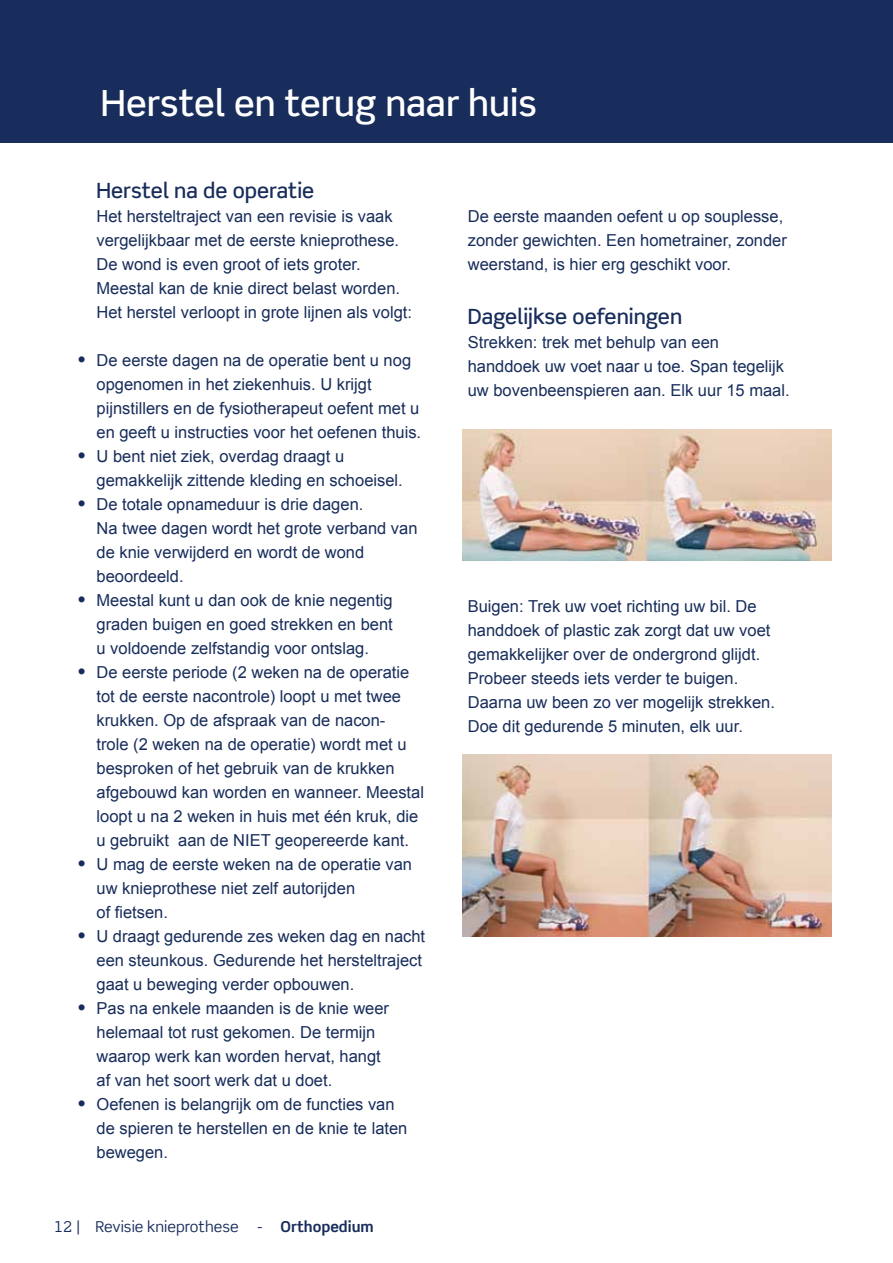
<style>
.page{position:relative;width:893px;height:1263px;background:#fff}
.page>*{position:absolute;margin:0;border:0;box-sizing:border-box;transform-origin:0 0}
.t1{font:500 36px "Scene Std";color:#fff}
.t2{font:24px/48px "Arial";color:#182d5b}
.t3{font:500 21px "Scene Std";color:#182d5b}
.t4{font:16.5px/24px "Arial";color:#182d5b}
.t5{font:15px "Scene Std";color:#182d5b}
.s1{font-weight:700}
</style>
<div class="page">
<div style="left:0;top:0;width:893px;height:142px;background:#182d5b"></div>
<img style="left:462px;top:429px;width:370px;height:131px">
<img style="left:462px;top:755px;width:369px;height:181px">
<h1 class="t1" style="left:101px;top:80px;width:437px">Herstel en terug naar huis</h1>
<h2 class="t2" style="left:77px;top:336px;width:10px">•</h2>
<h2 class="t2" style="left:77px;top:432px;width:10px">• •</h2>
<h2 class="t2" style="left:77px;top:576px;width:10px">•</h2>
<h2 class="t2" style="left:77px;top:648px;width:10px">•</h2>
<h2 class="t2" style="left:77px;top:840px;width:10px">•</h2>
<h2 class="t2" style="left:77px;top:912px;width:10px">•</h2>
<h2 class="t2" style="left:77px;top:984px;width:10px">•</h2>
<h2 class="t2" style="left:77px;top:1080px;width:10px">•</h2>
<p class="t3" style="left:97px;top:177px;width:219px">Herstel na de operatie</p>
<p class="t4" style="left:97px;top:204px;width:317px">Het hersteltraject van een revisie is vaak vergelijkbaar met de eerste knieprothese.<br>De wond is even groot of iets groter.<br>Meestal kan de knie direct belast worden.<br>Het herstel verloopt in grote lijnen als volgt:</p>
<p class="t4" style="left:97px;top:348px;width:330px">De eerste dagen na de operatie bent u nog opgenomen in het ziekenhuis. U krijgt pijnstillers en de fysiotherapeut oefent met u en geeft u instructies voor het oefenen thuis.<br>U bent niet ziek, overdag draagt u gemakkelijk zittende kleding en schoeisel.<br>De totale opnameduur is drie dagen.<br>Na twee dagen wordt het grote verband van de knie verwijderd en wordt de wond beoordeeld.<br>Meestal kunt u dan ook de knie negentig graden buigen en goed strekken en bent<br>u voldoende zelfstandig voor ontslag.<br>De eerste periode (2 weken na de operatie tot de eerste nacontrole) loopt u met twee krukken. Op de afspraak van de nacon-<br>trole (2 weken na de operatie) wordt met u besproken of het gebruik van de krukken afgebouwd kan worden en wanneer. Meestal loopt u na 2 weken in huis met één kruk, die u gebruikt aan de NIET geopereerde kant.<br>U mag de eerste weken na de operatie van uw knieprothese niet zelf autorijden<br>of fietsen.<br>U draagt gedurende zes weken dag en nacht een steunkous. Gedurende het hersteltraject gaat u beweging verder opbouwen.<br>Pas na enkele maanden is de knie weer helemaal tot rust gekomen. De termijn waarop werk kan worden hervat, hangt<br>af van het soort werk dat u doet.<br>Oefenen is belangrijk om de functies van<br>de spieren te herstellen en de knie te laten bewegen.</p>
<p class="t4" style="left:468px;top:205px;width:321px">De eerste maanden oefent u op souplesse, zonder gewichten. Een hometrainer, zonder weerstand, is hier erg geschikt voor.</p>
<p class="t3" style="left:468px;top:303px;width:216px">Dagelijkse oefeningen</p>
<p class="t4" style="left:468px;top:330px;width:323px">Strekken: trek met behulp van een handdoek uw voet naar u toe. Span tegelijk uw bovenbeenspieren aan. Elk uur 15 maal.</p>
<p class="t4" style="left:468px;top:594px;width:309px">Buigen: Trek uw voet richting uw bil. De handdoek of plastic zak zorgt dat uw voet gemakkelijker over de ondergrond glijdt.<br>Probeer steeds iets verder te buigen.<br>Daarna uw been zo ver mogelijk strekken.<br>Doe dit gedurende 5 minuten, elk uur.</p>
<p class="t5" style="left:54px;top:1217px;width:321px">12 | Revisie knieprothese - <span class="s1">Orthopedium</span></p>
</div>
